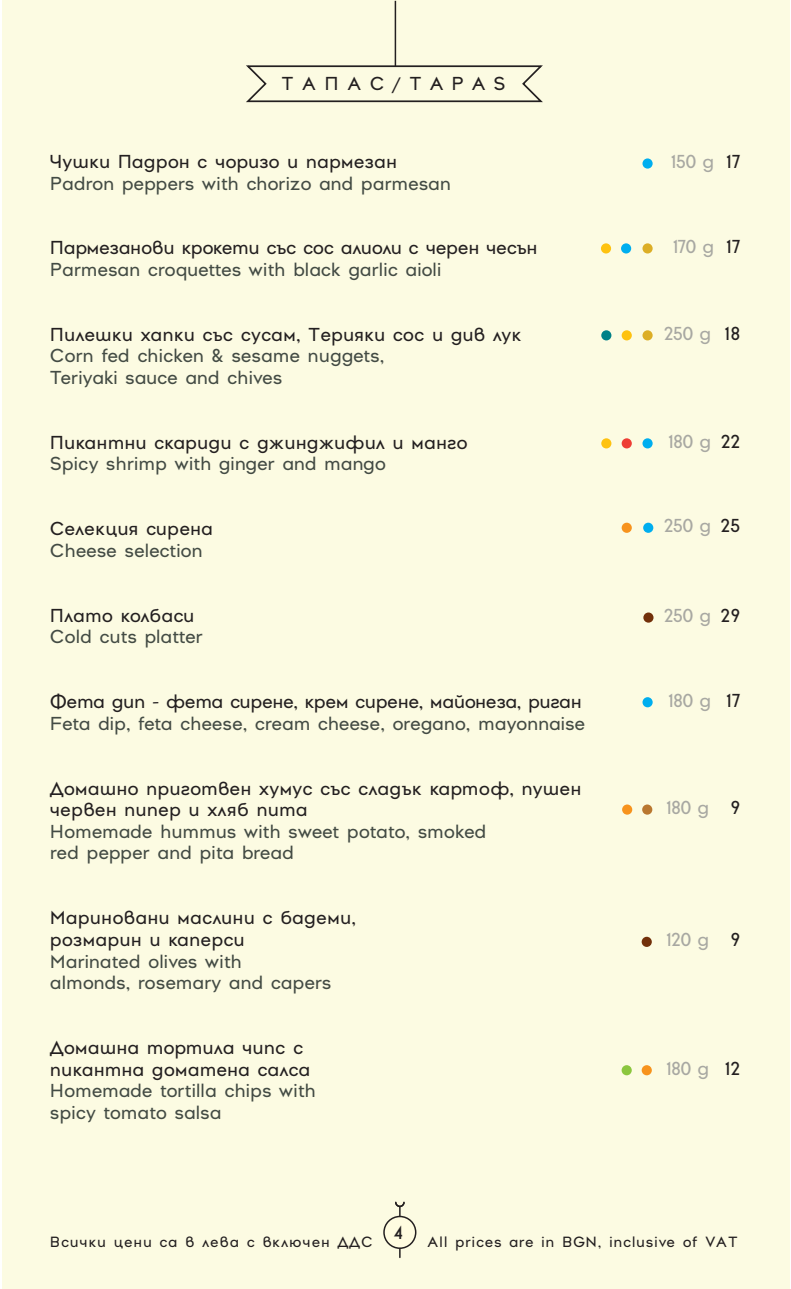
<style>
.page{position:relative;width:791px;height:1289px;background:#fff}
.page>*{position:absolute;margin:0;border:0;box-sizing:border-box;transform-origin:0 0}
.t1{font:18.3px "Sense";color:#231f20}
.t2{font:18px/21.6px "Sense";letter-spacing:-.02em;color:#434b44}
.t3{font:18px/21.6px "Sense";color:#231f20}
.t4{font:18px "Sense";letter-spacing:-.05em;color:#a8a8a2}
.t5{font:18px "Sense";letter-spacing:-.025em;color:#231f20}
.t6{font:18px "Sense";letter-spacing:-.02em;color:#231f20}
.t7{font:18px "Sense";letter-spacing:.445em;color:#231f20}
.t8{font:14.25px "Sense";letter-spacing:.05em;color:#231f20}
.s1{color:#231f20}
</style>
<div class="page">
<div style="left:2px;top:0;width:787px;height:1288px;background:#fcfbe2"></div>
<svg style="left:246px;top:64px;width:297px;height:39px"></svg>
<hr style="left:395px;top:1px;width:1px;height:65px;background:#231f20">
<hr style="left:399px;top:1205px;width:2px;height:52px;background:#231f20">
<div style="left:384px;top:1216px;width:32px;height:32px;background:#fffce0;border-radius:50%"></div>
<div style="left:383px;top:1215px;width:33px;height:33px;border:2px solid #231f20;border-radius:50%"></div>
<svg style="left:395px;top:1201px;width:10px;height:6px"></svg>
<div style="left:643px;top:522px;width:10px;height:11px;background:#00aeef;border-radius:50%"></div>
<div style="left:643px;top:612px;width:10px;height:10px;background:#72300a;border-radius:50%"></div>
<div style="left:642px;top:697px;width:11px;height:10px;background:#00aeef;border-radius:50%"></div>
<div style="left:642px;top:804px;width:10px;height:10px;background:#b97730;border-radius:50%"></div>
<div style="left:622px;top:804px;width:10px;height:10px;background:#f7931d;border-radius:50%"></div>
<div style="left:642px;top:1065px;width:10px;height:10px;background:#f7931d;border-radius:50%"></div>
<div style="left:622px;top:1065px;width:10px;height:10px;background:#8bc63e;border-radius:50%"></div>
<div style="left:642px;top:330px;width:11px;height:10px;background:#dcae26;border-radius:50%"></div>
<div style="left:622px;top:330px;width:10px;height:10px;background:#fec210;border-radius:50%"></div>
<div style="left:601px;top:330px;width:10px;height:10px;background:#008087;border-radius:50%"></div>
<div style="left:642px;top:158px;width:11px;height:11px;background:#00aeef;border-radius:50%"></div>
<div style="left:621px;top:243px;width:10px;height:10px;background:#00aeef;border-radius:50%"></div>
<div style="left:601px;top:243px;width:10px;height:10px;background:#fec210;border-radius:50%"></div>
<div style="left:642px;top:243px;width:11px;height:10px;background:#dcae26;border-radius:50%"></div>
<div style="left:642px;top:438px;width:11px;height:10px;background:#00aeef;border-radius:50%"></div>
<div style="left:622px;top:438px;width:10px;height:10px;background:#ee3e35;border-radius:50%"></div>
<div style="left:601px;top:438px;width:10px;height:10px;background:#fec210;border-radius:50%"></div>
<div style="left:622px;top:522px;width:10px;height:11px;background:#f7931d;border-radius:50%"></div>
<div style="left:642px;top:936px;width:10px;height:10px;background:#72300a;border-radius:50%"></div>
<p class="t7" style="left:281px;top:69px;width:226px">ТАПАС/TAPAS</p>
<p class="t3" style="left:50px;top:150px;width:349px">Чушки Падрон с чоризо и пармезан</p>
<p class="t2" style="left:50px;top:172px;width:403px">Padron peppers with chorizo and parmesan</p>
<p class="t6" style="left:50px;top:234px;width:489px">Пармезанови крокети със сос алиоли с черен чесън</p>
<p class="t2" style="left:50px;top:258px;width:393px">Parmesan croquettes with black garlic aioli</p>
<p class="t3" style="left:50px;top:323px;width:473px">Пилешки хапки със сусам, Терияки сос и див лук</p>
<p class="t2" style="left:50px;top:345px;width:336px">Corn fed chicken &amp; sesame nuggets,<br>Teriyaki sauce and chives</p>
<p class="t3" style="left:50px;top:431px;width:420px">Пикантни скариди с джинджифил и манго</p>
<p class="t2" style="left:50px;top:453px;width:338px">Spicy shrimp with ginger and mango</p>
<p class="t3" style="left:50px;top:517px;width:165px">Селекция сирена</p>
<p class="t2" style="left:50px;top:539px;width:154px">Cheese selection</p>
<p class="t3" style="left:50px;top:604px;width:146px">Плато колбаси</p>
<p class="t2" style="left:50px;top:625px;width:155px">Cold cuts platter</p>
<p class="t5" style="left:50px;top:688px;width:533px">Фета дип - фета сирене, крем сирене, майонеза, риган</p>
<p class="t2" style="left:50px;top:712px;width:537px">Feta dip, feta cheese, cream cheese, oregano, mayonnaise</p>
<p class="t3" style="left:50px;top:777px;width:533px">Домашно приготвен хумус със сладък картоф, пушен червен пипер и хляб пита</p>
<p class="t2" style="left:50px;top:820px;width:438px">Homemade hummus with sweet potato, smoked red pepper and pita bread</p>
<p class="t3" style="left:50px;top:906px;width:308px">Мариновани маслини с бадеми, розмарин и каперси</p>
<p class="t2" style="left:50px;top:949px;width:283px">Marinated olives with<br>almonds, rosemary and capers</p>
<p class="t3" style="left:50px;top:1036px;width:262px">Домашна тортила чипс с пикантна доматена салса</p>
<p class="t2" style="left:50px;top:1079px;width:268px">Homemade tortilla chips with spicy tomato salsa</p>
<p class="t4" style="left:671px;top:148px;width:71px">150 g <span class="s1">17</span></p>
<p class="t4" style="left:673px;top:233px;width:69px">170 g <span class="s1">17</span></p>
<p class="t4" style="left:664px;top:320px;width:78px">250 g <span class="s1">18</span></p>
<p class="t4" style="left:668px;top:428px;width:74px">180 g <span class="s1">22</span></p>
<p class="t4" style="left:664px;top:512px;width:78px">250 g <span class="s1">25</span></p>
<p class="t4" style="left:664px;top:602px;width:78px">250 g <span class="s1">29</span></p>
<p class="t4" style="left:668px;top:686px;width:74px">180 g <span class="s1">17</span></p>
<p class="t4" style="left:666px;top:794px;width:76px">180 g <span class="s1">9</span></p>
<p class="t4" style="left:666px;top:926px;width:75px">120 g <span class="s1">9</span></p>
<p class="t4" style="left:666px;top:1054px;width:76px">180 g <span class="s1">12</span></p>
<p class="t1" style="left:393px;top:1217px;width:12px">4</p>
<p class="t8" style="left:50px;top:1231px;width:324px">Всички цени са в лева с включен ДДС</p>
<p class="t8" style="left:427px;top:1231px;width:312px">All prices are in BGN, inclusive of VAT</p>
</div>
